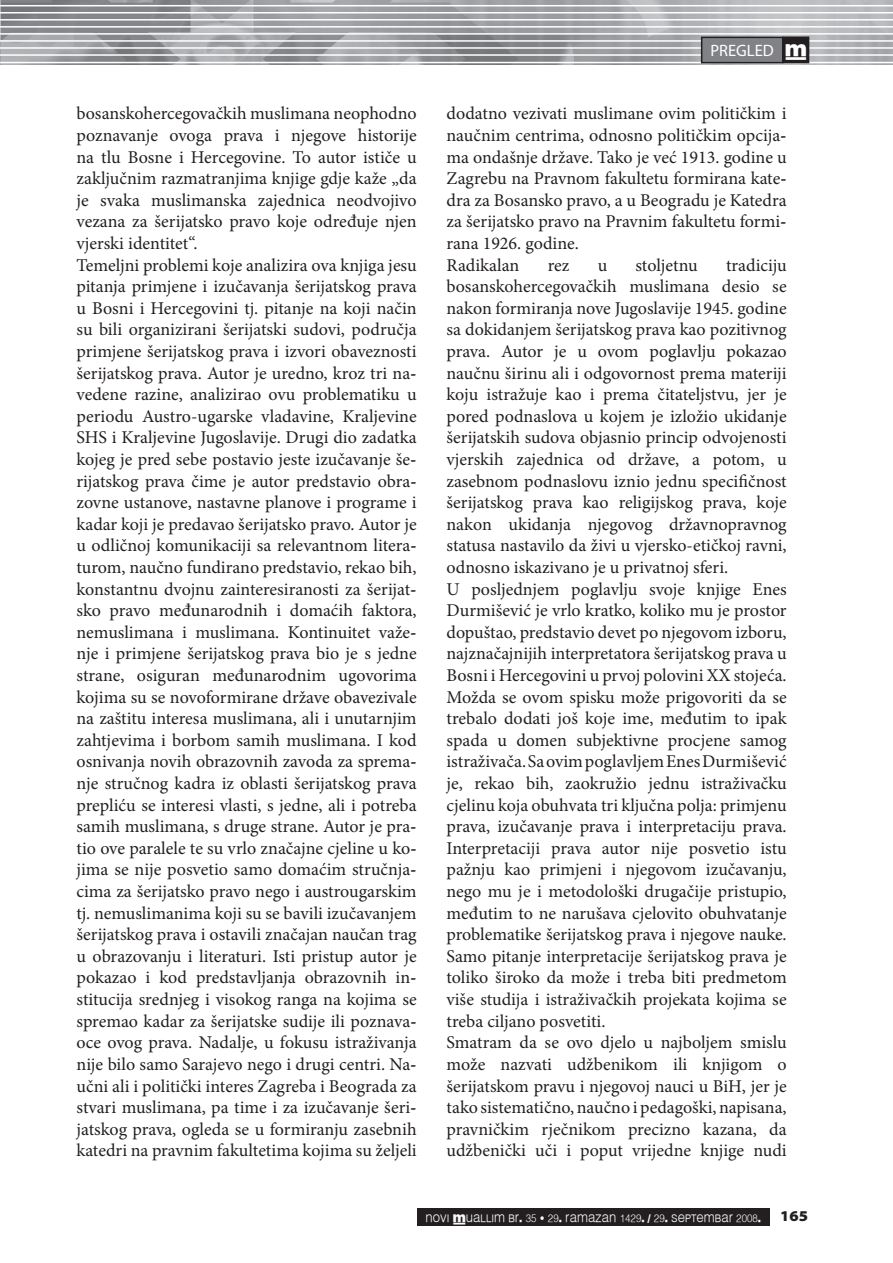
<style>
.page{position:relative;width:893px;height:1263px;background:#fff}
.page>*{position:absolute;margin:0;border:0;box-sizing:border-box;transform-origin:0 0}
.t1{font:18px/21.6px "Minion Pro";color:#231f20}
.t2{font:16.5px "Myriad Pro";color:#fff}
.t3{font:900 semi-expanded 15px "Myriad Pro";color:#231f20}
.t4{font:10.8px "Muallim";color:#f9f9f9;scale:.91 1}
.s1{font-family:"Muallim"}
</style>
<div class="page">
<img style="left:0;top:0;width:893px;height:65px">
<svg style="left:0;top:14px;width:1px;height:40px"></svg>
<hr style="left:0;top:5px;width:893px;height:1px;background:#fff">
<hr style="left:0;top:12px;width:893px;height:2px;background:#fff">
<hr style="left:0;top:19px;width:893px;height:2px;background:#fff">
<hr style="left:0;top:26px;width:893px;height:2px;background:#fff">
<hr style="left:0;top:33px;width:893px;height:2px;background:#fff">
<hr style="left:0;top:40px;width:893px;height:2px;background:#fff">
<hr style="left:0;top:47px;width:893px;height:2px;background:#fff">
<hr style="left:0;top:54px;width:893px;height:2px;background:#fff">
<hr style="left:0;top:62px;width:893px;height:1px;background:#fff">
<div style="left:702px;top:37px;width:81px;height:26px;background:#808285"></div>
<div style="left:701px;top:37px;width:82px;height:26px;border:2px solid #231f20"></div>
<div style="left:783px;top:37px;width:26px;height:26px;background:#231f20"></div>
<div style="left:782px;top:36px;width:27px;height:27px;border:2px solid #231f20"></div>
<div style="left:417px;top:1208px;width:353px;height:17px;background:#231f20"></div>
<p class="t2" style="left:710px;top:40px;width:98px">PREGLED <span class="s1">†</span></p>
<p class="t1" style="left:76px;top:103px;width:342px">bosanskohercegovačkih muslimana neophodno poznavanje ovoga prava i njegove historije na tlu Bosne i Hercegovine. To autor ističe u zaključnim razmatranjima knjige gdje kaže „da je svaka muslimanska zajednica neodvojivo vezana za šerijatsko pravo koje određuje njen vjerski identitet“.<br>Temeljni problemi koje analizira ova knjiga jesu pitanja primjene i izučavanja šerijatskog prava u Bosni i Hercegovini tj. pitanje na koji način su bili organizirani šerijatski sudovi, područja primjene šerijatskog prava i izvori obaveznosti šerijatskog prava. Autor je uredno, kroz tri nav vedene razine, analizirao ovu problematiku u periodu Austro-ugarske vladavine, Kraljevine SHS i Kraljevine Jugoslavije. Drugi dio zadatka kojeg je pred sebe postavio jeste izučavanje šer rijatskog prava čime je autor predstavio obraz zovne ustanove, nastavne planove i programe i kadar koji je predavao šerijatsko pravo. Autor je u odličnoj komunikaciji sa relevantnom literat turom, naučno fundirano predstavio, rekao bih, konstantnu dvojnu zainteresiranosti za šerijats sko pravo međunarodnih i domaćih faktora, nemuslimana i muslimana. Kontinuitet važen nje i primjene šerijatskog prava bio je s jedne strane, osiguran međunarodnim ugovorima kojima su se novoformirane države obavezivale na zaštitu interesa muslimana, ali i unutarnjim zahtjevima i borbom samih muslimana. I kod osnivanja novih obrazovnih zavoda za spreman nje stručnog kadra iz oblasti šerijatskog prava prepliću se interesi vlasti, s jedne, ali i potreba samih muslimana, s druge strane. Autor je prat tio ove paralele te su vrlo značajne cjeline u koj jima se nije posvetio samo domaćim stručnjac cima za šerijatsko pravo nego i austrougarskim tj. nemuslimanima koji su se bavili izučavanjem šerijatskog prava i ostavili značajan naučan trag u obrazovanju i literaturi. Isti pristup autor je pokazao i kod predstavljanja obrazovnih ins stitucija srednjeg i visokog ranga na kojima se spremao kadar za šerijatske sudije ili poznavao oce ovog prava. Nadalje, u fokusu istraživanja nije bilo samo Sarajevo nego i drugi centri. Nau učni ali i politički interes Zagreba i Beograda za stvari muslimana, pa time i za izučavanje šerij jatskog prava, ogleda se u formiranju zasebnih katedri na pravnim fakultetima kojima su željeli</p>
<p class="t1" style="left:446px;top:103px;width:342px">dodatno vezivati muslimane ovim političkim i naučnim centrima, odnosno političkim opcijam ma ondašnje države. Tako je već 1913. godine u Zagrebu na Pravnom fakultetu formirana kated dra za Bosansko pravo, a u Beogradu je Katedra za šerijatsko pravo na Pravnim fakultetu formir rana 1926. godine.<br>Radikalan</p>
<p class="t1" style="left:446px;top:254px;width:342px;text-indent:279px">tradiciju bosanskohercegovačkih muslimana desio se nakon formiranja nove Jugoslavije 1945. godine sa dokidanjem šerijatskog prava kao pozitivnog prava. Autor je u ovom poglavlju pokazao naučnu širinu ali i odgovornost prema materiji koju istražuje kao i prema čitateljstvu, jer je pored podnaslova u kojem je izložio ukidanje šerijatskih sudova objasnio princip odvojenosti vjerskih zajednica od države, a potom, u zasebnom podnaslovu iznio jednu specifičnost šerijatskog prava kao religijskog prava, koje nakon ukidanja njegovog državnopravnog statusa nastavilo da živi u vjersko-etičkoj ravni, odnosno iskazivano je u privatnoj sferi.<br>U posljednjem poglavlju svoje knjige Enes Durmišević je vrlo kratko, koliko mu je prostor dopuštao, predstavio devet po njegovom izboru, najznačajnijih interpretatora šerijatskog prava u Bosni i Hercegovini u prvoj polovini XX stojeća.<br>Možda se ovom spisku može prigovoriti da se trebalo dodati još koje ime, međutim to ipak spada u domen subjektivne procjene samog istraživača. Sa ovim poglavljem Enes Durmišević je, rekao bih, zaokružio jednu istraživačku cjelinu koja obuhvata tri ključna polja: primjenu prava, izučavanje prava i interpretaciju prava.<br>Interpretaciji prava autor nije posvetio istu pažnju kao primjeni i njegovom izučavanju, nego mu je i metodološki drugačije pristupio, međutim to ne narušava cjelovito obuhvatanje problematike šerijatskog prava i njegove nauke.<br>Samo pitanje interpretacije šerijatskog prava je toliko široko da može i treba biti predmetom više studija i istraživačkih projekata kojima se treba ciljano posvetiti.<br>Smatram da se ovo djelo u najboljem smislu može nazvati udžbenikom ili knjigom o šerijatskom pravu i njegovoj nauci u BiH, jer je tako sistematično, naučno i pedagoški, napisana, pravničkim rječnikom precizno kazana, da udžbenički uči i poput vrijedne knjige nudi</p>
<p class="t1" style="left:548px;top:254px;width:23px">rez</p>
<p class="t1" style="left:598px;top:254px;width:11px">u</p>
<p class="t1" style="left:635px;top:254px;width:64px">stoljetnu</p>
<p class="t4" style="left:426px;top:1210px;width:370px">NOVI †UALLIM BR. 35 • 29. RAMAZAN 1429. / 29. SEPTEMBAR 2008.</p>
<p class="t3" style="left:780px;top:1208px;width:29px">165</p>
</div>
